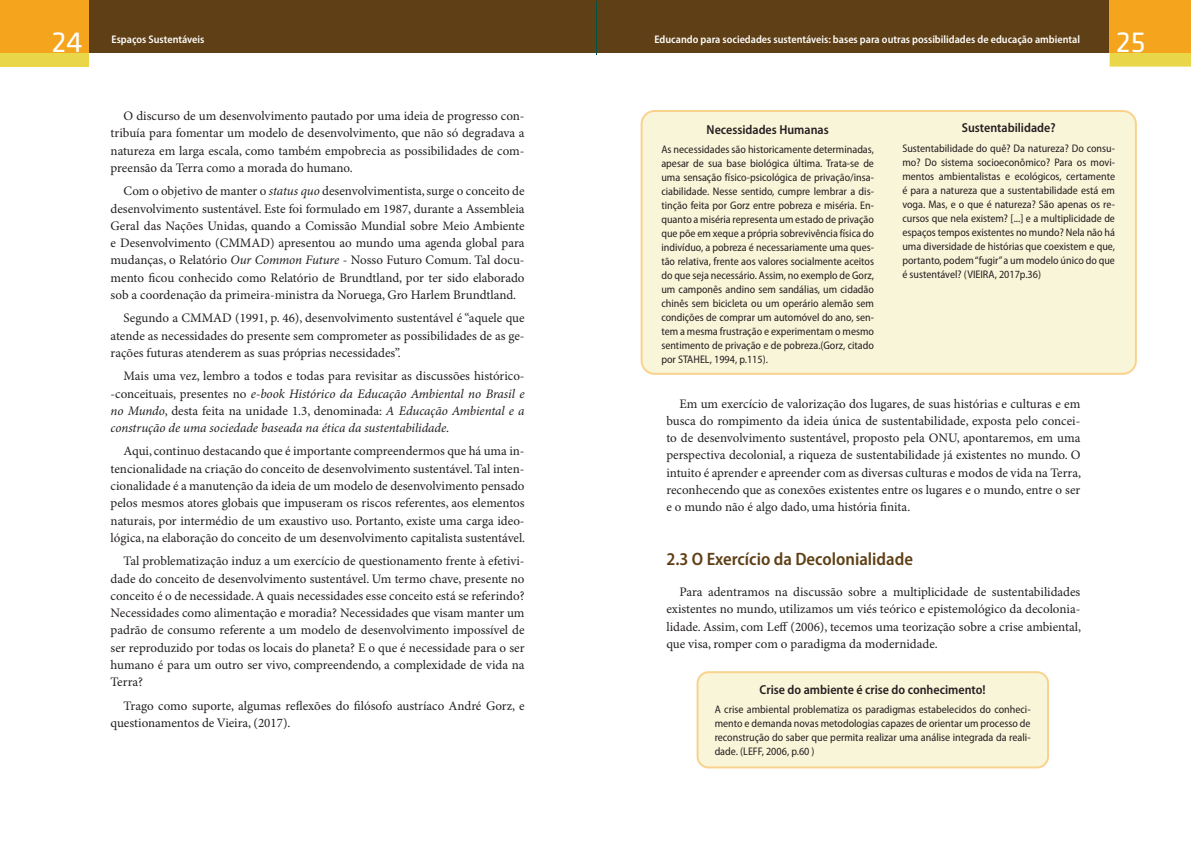
<style>
.page{position:relative;width:1191px;height:842px;background:#fff}
.page>*{position:absolute;margin:0;border:0;box-sizing:border-box;transform-origin:0 0}
.t1{font:30px "Klavika";color:#fff}
.t2{font:600 semi-condensed 18px "Myriad Pro";color:#5f3f15}
.t3{font:13px/17.3px "Minion Pro";color:#231f20;text-align:justify}
.t4{font:italic 13px/17.3px "Minion Pro";letter-spacing:-.005em;color:#231f20;text-align:justify}
.t5{font:600 semi-condensed 13px "Myriad Pro";color:#231f20}
.t6{font:semi-condensed 11px/14px "Myriad Pro";color:#231f20;text-align:justify}
.t7{font:600 semi-condensed 11px "Myriad Pro";color:#fff}
.s1{font-style:italic}
.s2{font-style:normal}
</style>
<div class="page">
<div style="left:0;top:0;width:1110px;height:52px;background:#5f3f15"></div>
<div style="left:0;top:0;width:89px;height:67px;background:#e9d749"></div>
<div style="left:0;top:0;width:89px;height:52px;background:#f4a51d"></div>
<svg style="left:1109px;top:52px;width:82px;height:15px"></svg>
<div style="left:1109px;top:0;width:82px;height:52px;background:#f4a51d"></div>
<div style="left:641px;top:111px;width:494px;height:263px;background:#f9f5d9;border-radius:13px"></div>
<div style="left:640px;top:110px;width:496px;height:265px;border:2px solid #f9d28e;border-radius:13px"></div>
<div style="left:697px;top:672px;width:351px;height:95px;background:#f9f5d9;border-radius:11px"></div>
<div style="left:696px;top:671px;width:353px;height:97px;border:2px solid #f9d28e;border-radius:11px"></div>
<h1 class="t1" style="left:52px;top:26px;width:32px">24</h1>
<h1 class="t1" style="left:1116px;top:27px;width:31px">25</h1>
<p class="t7" style="left:654px;top:33px;width:427px">Educando para sociedades sustentáveis: bases para outras possibilidades de educação ambiental</p>
<p class="t7" style="left:112px;top:34px;width:94px">Espaços Sustentáveis</p>
<p class="t3" style="left:111px;top:108px;width:415px;text-indent:13px">O discurso de um desenvolvimento pautado por uma ideia de progresso con&shy;tribuía para fomentar um modelo de desenvolvimento, que não só degradava a natureza em larga escala, como também empobrecia as possibilidades de com&shy;preensão da Terra como a morada do humano.</p>
<p class="t3" style="left:111px;top:183px;width:415px;text-indent:13px">Com o objetivo de manter o <span class="s1">status quo</span> desenvolvimentista, surge o conceito de desenvolvimento sustentável. Este foi formulado em 1987, durante a Assembleia Geral das Nações Unidas, quando a Comissão Mundial sobre Meio Ambiente e Desenvolvimento (CMMAD) apresentou ao mundo uma agenda global para mudanças, o Relatório <span class="s1">Our Common Future</span> - Nosso Futuro Comum. Tal docu&shy;mento ficou conhecido como Relatório de Brundtland, por ter sido elaborado sob a coordenação da primeira-ministra da Noruega, Gro Harlem Brundtland.</p>
<p class="t3" style="left:111px;top:310px;width:415px;text-indent:13px">Segundo a CMMAD (1991, p. 46), desenvolvimento sustentável é “aquele que atende as necessidades do presente sem comprometer as possibilidades de as ge&shy;rações futuras atenderem as suas próprias necessidades”.</p>
<p class="t4" style="left:111px;top:368px;width:415px;text-indent:13px"><span class="s2">Mais uma vez, lembro a todos e todas para revisitar as discussões histórico--conceituais, presentes no</span> e-book Histórico da Educação Ambiental no Brasil e no Mundo<span class="s2">, desta feita na unidade 1.3, denominada:</span> A Educação Ambiental e a construção de uma sociedade baseada na ética da sustentabilidade<span class="s2">.</span></p>
<p class="t3" style="left:111px;top:443px;width:416px;text-indent:13px">Aqui, continuo destacando que é importante compreendermos que há uma in&shy;tencionalidade na criação do conceito de desenvolvimento sustentável. Tal inten&shy;cionalidade é a manutenção da ideia de um modelo de desenvolvimento pensado pelos mesmos atores globais que impuseram os riscos referentes, aos elementos naturais, por intermédio de um exaustivo uso. Portanto, existe uma carga ideo&shy;lógica, na elaboração do conceito de um desenvolvimento capitalista sustentável.</p>
<p class="t3" style="left:111px;top:553px;width:415px;text-indent:13px">Tal problematização induz a um exercício de questionamento frente à efetivi&shy;dade do conceito de desenvolvimento sustentável. Um termo chave, presente no conceito é o de necessidade. A quais necessidades esse conceito está se referindo?<br>Necessidades como alimentação e moradia? Necessidades que visam manter um padrão de consumo referente a um modelo de desenvolvimento impossível de ser reproduzido por todas os locais do planeta? E o que é necessidade para o ser humano é para um outro ser vivo, compreendendo, a complexidade de vida na Terra?</p>
<p class="t3" style="left:111px;top:697px;width:415px;text-indent:13px">Trago como suporte, algumas reflexões do filósofo austríaco André Gorz, e questionamentos de Vieira, (2017).</p>
<p class="t5" style="left:706px;top:122px;width:124px">Necessidades Humanas</p>
<p class="t6" style="left:661px;top:143px;width:214px">As necessidades são historicamente determinadas, apesar de sua base biológica última. Trata-se de uma sensação físico-psicológica de privação/insa&shy;ciabilidade. Nesse sentido, cumpre lembrar a dis&shy;tinção feita por Gorz entre pobreza e miséria. En&shy;quanto a miséria representa um estado de privação que põe em xeque a própria sobrevivência física do indivíduo, a pobreza é necessariamente uma ques&shy;tão relativa, frente aos valores socialmente aceitos do que seja necessário. Assim, no exemplo de Gorz, um camponês andino sem sandálias, um cidadão chinês sem bicicleta ou um operário alemão sem condições de comprar um automóvel do ano, sen&shy;tem a mesma frustração e experimentam o mesmo sentimento de privação e de pobreza.(Gorz, citado por STAHEL, 1994, p.115).</p>
<p class="t5" style="left:962px;top:121px;width:95px">Sustentabilidade?</p>
<p class="t6" style="left:902px;top:142px;width:214px">Sustentabilidade do quê? Da natureza? Do consu&shy;mo? Do sistema socioeconômico? Para os movi&shy;mentos ambientalistas e ecológicos, certamente é para a natureza que a sustentabilidade está em voga. Mas, e o que é natureza? São apenas os re&shy;cursos que nela existem? [...] e a multiplicidade de espaços tempos existentes no mundo? Nela não há uma diversidade de histórias que coexistem e que, portanto, podem “fugir” a um modelo único do que é sustentável? (VIEIRA, 2017p.36)</p>
<p class="t3" style="left:666px;top:395px;width:416px;text-indent:13px">Em um exercício de valorização dos lugares, de suas histórias e culturas e em busca do rompimento da ideia única de sustentabilidade, exposta pelo concei&shy;to de desenvolvimento sustentável, proposto pela ONU, apontaremos, em uma perspectiva decolonial, a riqueza de sustentabilidade já existentes no mundo. O intuito é aprender e apreender com as diversas culturas e modos de vida na Terra, reconhecendo que as conexões existentes entre os lugares e o mundo, entre o ser e o mundo não é algo dado, uma história finita.</p>
<h2 class="t2" style="left:666px;top:548px;width:248px">2.3 O Exercício da Decolonialidade</h2>
<p class="t3" style="left:666px;top:584px;width:416px;text-indent:13px">Para adentramos na discussão sobre a multiplicidade de sustentabilidades existentes no mundo, utilizamos um viés teórico e epistemológico da decolonia&shy;lidade. Assim, com Leff (2006), tecemos uma teorização sobre a crise ambiental, que visa, romper com o paradigma da modernidade.</p>
<p class="t5" style="left:759px;top:682px;width:227px">Crise do ambiente é crise do conhecimento!</p>
<p class="t6" style="left:714px;top:703px;width:317px">A crise ambiental problematiza os paradigmas estabelecidos do conheci&shy;mento e demanda novas metodologias capazes de orientar um processo de reconstrução do saber que permita realizar uma análise integrada da reali&shy;dade. (LEFF, 2006, p.60 )</p>
</div>
